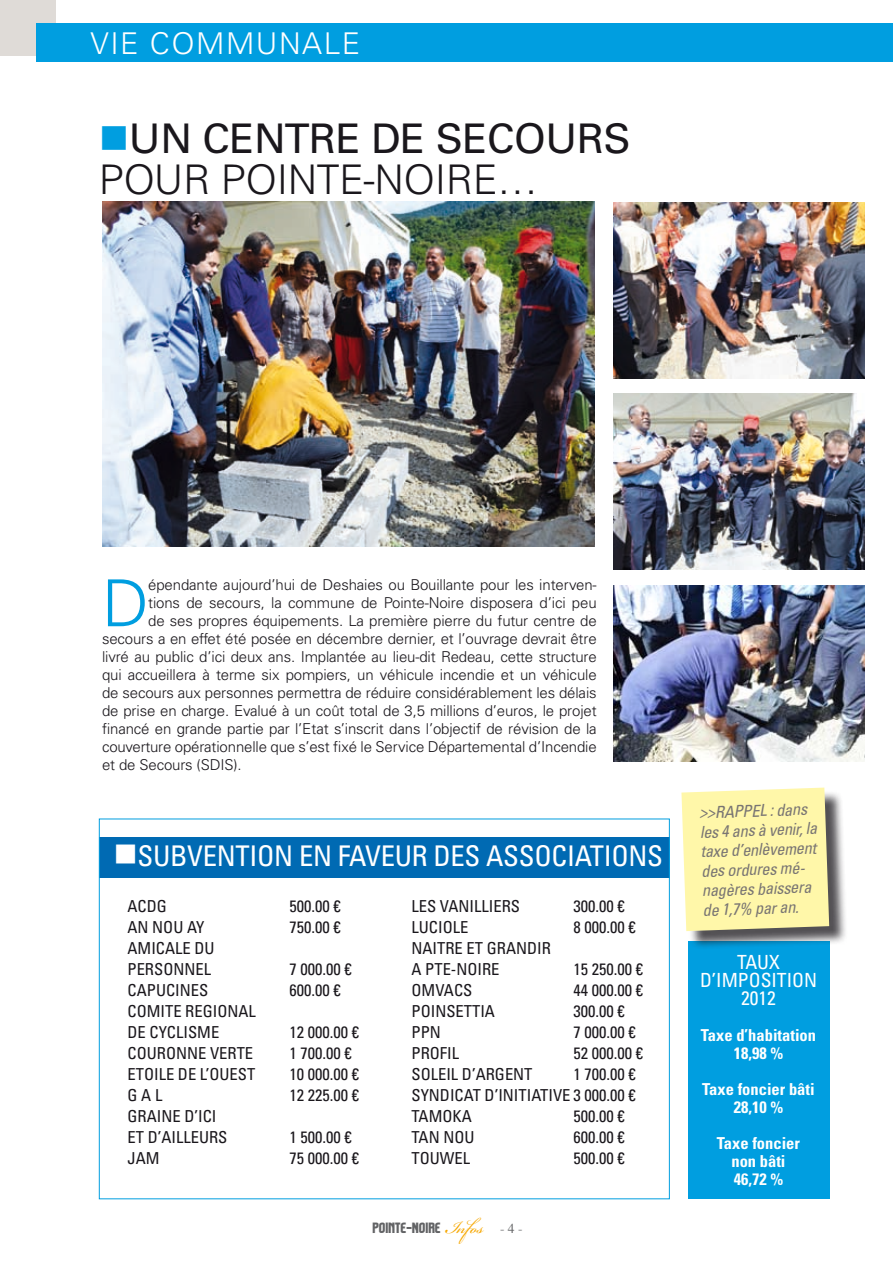
<style>
.page{position:relative;width:893px;height:1263px;background:#fff}
.page>*{position:absolute;margin:0;border:0;box-sizing:border-box;transform-origin:0 0}
.t1{font:300 64.8px "Univers";color:#009ee0}
.t2{font:40.8px "Univers";color:#1a171c}
.t3{font:300 40.8px "Univers";color:#1a171c}
.t4{font:300 30px "Univers";letter-spacing:.05em;color:#fff}
.t5{font:condensed 28.5px "Univers LT Std";letter-spacing:-.01em;color:#fff}
.t6{font:condensed 19.5px/18px "Univers LT Std";color:#fff;text-align:center}
.t7{font:condensed 16.5px/21px "Univers LT Std";color:#1a171c}
.t8{font:italic condensed 16.5px/19.5px "Univers LT Std";color:#797573}
.t9{font:700 condensed 16.5px/18px "Univers LT Std";color:#fff;text-align:center}
.t10{font:300 15px "Univers";letter-spacing:-.01em;color:#1a171c}
.t11{font:13.5px "Komikazoom";color:#626365}
.s1{color:#009ee0}
.s2{font-family:"Bickham Script Pro";font-size:27px;color:#f6a700}
.s3{font-family:"Times"}
</style>
<div class="page">
<div style="left:0;top:0;width:55px;height:55px;background:#dfdbd7"></div>
<div style="left:99px;top:837px;width:571px;height:41px;background:#006ab3"></div>
<img style="left:102px;top:202px;width:492px;height:344px">
<div style="left:36px;top:23px;width:857px;height:39px;background:#009ee0"></div>
<div style="left:688px;top:941px;width:141px;height:258px;background:#009ee0"></div>
<img style="left:614px;top:202px;width:250px;height:177px">
<img style="left:614px;top:394px;width:250px;height:176px">
<img style="left:614px;top:585px;width:250px;height:176px">
<div style="left:684px;top:790px;width:179px;height:166px;background:#1a171c;opacity:.75"></div>
<svg style="left:681px;top:787px;width:148px;height:144px;background:#faf2aa"></svg>
<h3 class="t4" style="left:90px;top:26px;width:271px">VIE COMMUNALE</h3>
<h2 class="t2" style="left:99px;top:115px;width:131px"><span class="s1">■</span>UN CENTRE</h2>
<h2 class="t2" style="left:371px;top:115px;width:93px">DE SECOURS</h2>
<h2 class="t3" style="left:99px;top:155px;width:28px">pour</h2>
<h2 class="t3" style="left:221px;top:155px;width:49px">Pointe</h2>
<h2 class="t3" style="left:364px;top:155px;width:64px">-Noire</h2>
<h2 class="t3" style="left:497px;top:155px;width:42px">…</h2>
<h1 class="t1" style="left:102px;top:564px;width:48px">D</h1>
<p class="t10" style="left:148px;top:576px;width:450px">épendante aujourd’hui de Deshaies ou Bouillante pour les interven-</p>
<p class="t10" style="left:148px;top:594px;width:450px">tions de secours, la commune de Pointe-Noire disposera d’ici peu</p>
<p class="t10" style="left:148px;top:612px;width:450px">de ses propres équipements. La première pierre du futur centre de</p>
<p class="t10" style="left:102px;top:630px;width:496px">secours a en effet été posée en décembre dernier, et l’ouvrage devrait être</p>
<p class="t10" style="left:102px;top:648px;width:496px">livré au public d’ici deux ans. Implantée au lieu-dit Redeau, cette structure</p>
<p class="t10" style="left:102px;top:666px;width:496px">qui accueillera à terme six pompiers, un véhicule incendie et un véhicule</p>
<p class="t10" style="left:102px;top:684px;width:496px">de secours aux personnes permettra de réduire considérablement les délais</p>
<p class="t10" style="left:102px;top:702px;width:496px">de prise en charge. Evalué à un coût total de 3,5 millions d’euros, le projet</p>
<p class="t10" style="left:102px;top:720px;width:496px">financé en grande partie par l’Etat s’inscrit dans l’objectif de révision de la</p>
<p class="t10" style="left:102px;top:738px;width:496px">couverture opérationnelle que s’est fixé le Service Départemental d’Incendie</p>
<p class="t10" style="left:102px;top:756px;width:141px">et de Secours (SDIS).</p>
<h3 class="t5" style="left:113px;top:838px;width:551px">■SUBVENTION EN FAVEUR DES ASSOCIATIONS</h3>
<p class="t7" style="left:128px;top:895px;width:41px">ACDG</p>
<p class="t7" style="left:290px;top:895px;width:53px">500.00 €</p>
<p class="t7" style="left:128px;top:916px;width:78px">AN NOU AY</p>
<p class="t7" style="left:290px;top:916px;width:53px">750.00 €</p>
<p class="t7" style="left:128px;top:937px;width:89px">AMICALE DU<br>PERSONNEL</p>
<p class="t7" style="left:290px;top:958px;width:64px">7 000.00 €</p>
<p class="t7" style="left:128px;top:979px;width:82px">CAPUCINES</p>
<p class="t7" style="left:290px;top:979px;width:53px">600.00 €</p>
<p class="t7" style="left:128px;top:1000px;width:130px">COMITE REGIONAL<br>DE CYCLISME</p>
<p class="t7" style="left:290px;top:1021px;width:71px">12 000.00 €</p>
<p class="t7" style="left:128px;top:1042px;width:127px">COURONNE VERTE</p>
<p class="t7" style="left:290px;top:1042px;width:64px">1 700.00 €</p>
<p class="t7" style="left:128px;top:1063px;width:129px">ETOILE DE L’OUEST</p>
<p class="t7" style="left:290px;top:1063px;width:71px">10 000.00 €</p>
<p class="t7" style="left:128px;top:1084px;width:36px">G A L</p>
<p class="t7" style="left:290px;top:1084px;width:71px">12 225.00 €</p>
<p class="t7" style="left:128px;top:1105px;width:101px">GRAINE D’ICI<br>ET D’AILLEURS</p>
<p class="t7" style="left:290px;top:1126px;width:64px">1 500.00 €</p>
<p class="t7" style="left:128px;top:1147px;width:34px">JAM</p>
<p class="t7" style="left:290px;top:1147px;width:71px">75 000.00 €</p>
<p class="t7" style="left:412px;top:895px;width:110px">LES VANILLIERS</p>
<p class="t7" style="left:574px;top:895px;width:53px">300.00 €</p>
<p class="t7" style="left:412px;top:916px;width:58px">LUCIOLE</p>
<p class="t7" style="left:574px;top:916px;width:64px">8 000.00 €</p>
<p class="t7" style="left:412px;top:937px;width:141px">NAITRE ET GRANDIR<br>A PTE-NOIRE</p>
<p class="t7" style="left:574px;top:958px;width:71px">15 250.00 €</p>
<p class="t7" style="left:412px;top:979px;width:62px">OMVACS</p>
<p class="t7" style="left:574px;top:979px;width:71px">44 000.00 €</p>
<p class="t7" style="left:412px;top:1000px;width:85px">POINSETTIA</p>
<p class="t7" style="left:574px;top:1000px;width:53px">300.00 €</p>
<p class="t7" style="left:412px;top:1021px;width:31px">PPN</p>
<p class="t7" style="left:574px;top:1021px;width:64px">7 000.00 €</p>
<p class="t7" style="left:412px;top:1042px;width:49px">PROFIL</p>
<p class="t7" style="left:574px;top:1042px;width:71px">52 000.00 €</p>
<p class="t7" style="left:412px;top:1063px;width:122px">SOLEIL D’ARGENT</p>
<p class="t7" style="left:412px;top:1063px;width:226px;text-align:justify;text-indent:162px">1 700.00 € SYNDICAT D’INITIATIVE 3 000.00 € TAMOKA</p>
<p class="t7" style="left:574px;top:1105px;width:53px">500.00 €</p>
<p class="t7" style="left:412px;top:1126px;width:64px">TAN NOU</p>
<p class="t7" style="left:574px;top:1126px;width:53px">600.00 €</p>
<p class="t7" style="left:412px;top:1147px;width:60px">TOUWEL</p>
<p class="t7" style="left:574px;top:1147px;width:53px">500.00 €</p>
<p class="t11" style="left:373px;top:1219px;width:151px">POINTE-NOIRE <span class="s2">Infos</span> <span class="s3">- 4 -</span></p>
<p class="t8" style="left:699px;top:803px;width:121px;rotate:-2deg">&gt;&gt;Rappel : dans les 4 ans à venir, la taxe d’enlèvement des ordures mé&shy;nagères baissera de 1,7% par an.</p>
<h3 class="t6" style="left:700px;top:953px;width:119px">TAUX<br>D’IMPOSITION<br>2012</h3>
<p class="t9" style="left:701px;top:1026px;width:117px">Taxe d’habitation<br>18,98 %</p>
<p class="t9" style="left:702px;top:1080px;width:114px">Taxe foncier bâti<br>28,10 %</p>
<p class="t9" style="left:717px;top:1134px;width:85px">Taxe foncier non bâti<br>46,72 %</p>
</div>
